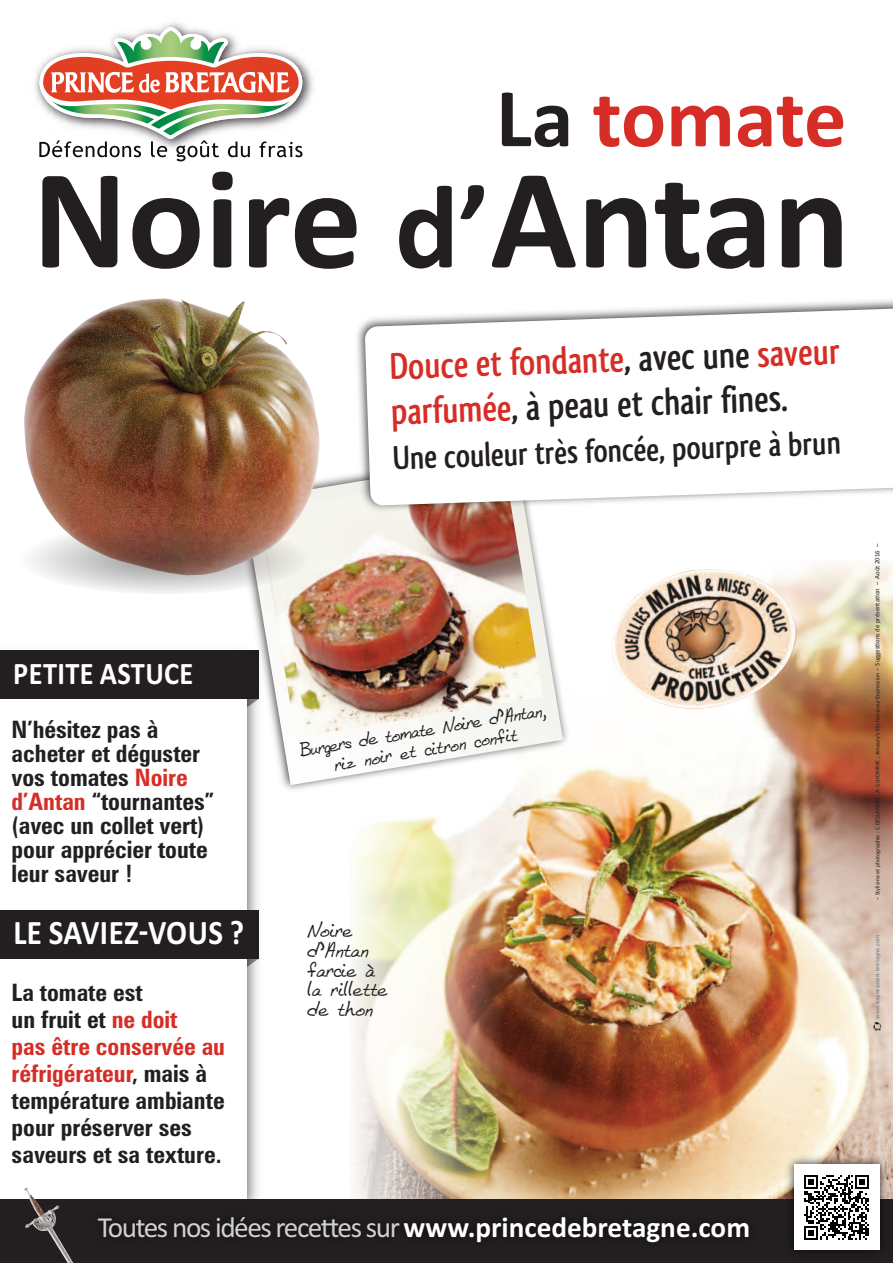
<style>
.page{position:relative;width:893px;height:1263px;background:#fff}
.page>*{position:absolute;margin:0;border:0;box-sizing:border-box;transform-origin:0 0}
.t1{font:700 144px "Calibri";color:#231f20}
.t2{font:700 84.45px "Calibri";color:#d62e26}
.t3{font:700 39px/45px "Qlassik";color:#d62e26;scale:.9 1}
.t4{font:700 34.5px "Qlassik";color:#231f20;scale:.9 1}
.t5{font:700 34.5px "Calibri";letter-spacing:.015em;color:#fff;scale:.9 1}
.t6{font:700 31.5px "Calibri";letter-spacing:.015em;color:#fff;scale:.9 1}
.t7{font:29.25px "Calibri";letter-spacing:-.05em;color:rgb(255 255 255/.8)}
.t8{font:700 condensed 24px/24px "Zurich BT";color:#231f20}
.t9{font:22.5px/19.5px "Beth Hand";color:#231f20}
.t10{font:21px/19.5px "Beth Hand";color:#231f20;text-align:center}
.t11{font:6px "Calibri";color:#231f20}
.t12{font:500 6px "DIN";color:#808285}
.s1{color:#231f20}
.s2{font-size:120px}
.s3{color:#d62e26}
.s4{font-weight:700;color:#fff}
.s5{font-size:6.75px}
.s6{font-weight:700}
</style>
<div class="page">
<img style="left:35px;top:22px;width:279px;height:134px">
<svg style="left:39px;top:27px;width:263px;height:134px"></svg>
<img style="left:503px;top:713px;width:390px;height:473px">
<img style="left:352px;top:803px;width:151px;height:383px">
<svg style="left:752px;top:562px;width:141px;height:151px;background:#dac2a2"></svg>
<img style="left:247px;top:800px;width:12px;height:386px">
<div style="left:0;top:650px;width:259px;height:49px;background:#231f20"></div>
<div style="left:0;top:910px;width:259px;height:48px;background:#231f20"></div>
<img style="left:247px;top:709px;width:330px;height:91px">
<svg style="left:247px;top:587px;width:316px;height:198px"></svg>
<img style="left:258px;top:475px;width:285px;height:263px">
<svg style="left:874px;top:1022px;width:7px;height:8px"></svg>
<img style="left:351px;top:300px;width:542px;height:219px">
<svg style="left:365px;top:306px;width:528px;height:199px"></svg>
<img style="left:0;top:1186px;width:893px;height:77px">
<img style="left:781px;top:1152px;width:111px;height:111px">
<div style="left:794px;top:1165px;width:85px;height:85px;background:#fff"></div>
<svg style="left:804px;top:1175px;width:65px;height:65px"></svg>
<img style="left:611px;top:568px;width:186px;height:141px">
<img style="left:24px;top:298px;width:296px;height:277px">
<svg style="left:19px;top:524px;width:290px;height:71px;background:#b7a098"></svg>
<h2 class="t2" style="left:496px;top:68px;width:352px"><span class="s1">La</span> tomate</h2>
<h1 class="t1" style="left:32px;top:133px;width:819px">Noire <span class="s2">d’</span>Antan</h1>
<h3 class="t3" style="left:389px;top:344px;width:502px;rotate:-2deg">Douce et fondante<span class="s1">, avec une</span> saveur parfumée<span class="s1">, à peau et chair fines.</span></h3>
<h3 class="t4" style="left:392px;top:438px;width:500px;rotate:-2deg">Une couleur très foncée, pourpre à brun</h3>
<h3 class="t6" style="left:13px;top:654px;width:202px">Petite Astuce</h3>
<p class="t8" style="left:12px;top:719px;width:204px">N’hésitez pas à acheter et déguster vos tomates <span class="s3">Noire d’Antan</span> “tournantes” (avec un collet vert) pour apprécier toute leur saveur !</p>
<h3 class="t5" style="left:13px;top:912px;width:258px">Le sAviez-vous ?</h3>
<p class="t8" style="left:12px;top:981px;width:215px;line-height:27px">La tomate est<br>un fruit et <span class="s3">ne doit<br>pas être conservée au réfrigérateur</span>, mais à température ambiante pour préserver ses saveurs et sa texture.</p>
<p class="t10" style="left:298px;top:740px;width:250px;rotate:-9deg">Burgers de tomate Noire d’Antan, riz noir et citron confit</p>
<p class="t9" style="left:307px;top:921px;width:82px">Noire d’Antan farcie à la rillette de thon</p>
<p class="t7" style="left:98px;top:1210px;width:654px">Toutesnosidéesrecettessur<span class="s4">www.princedebretagne.com</span></p>
<p class="t11" style="left:874px;top:900px;width:357px;rotate:-90deg">– Stylisme et photographie : C.DESLANDES ; A-S.LHOMME ; Amaury’s Kitchen pour Expression – <span class="s5">Suggestions de présentation – Août 2016 –</span></p>
<p class="t12" style="left:874px;top:1019px;width:86px;rotate:-90deg">www.<span class="s6">expression</span>-bretagne.com</p>
</div>
